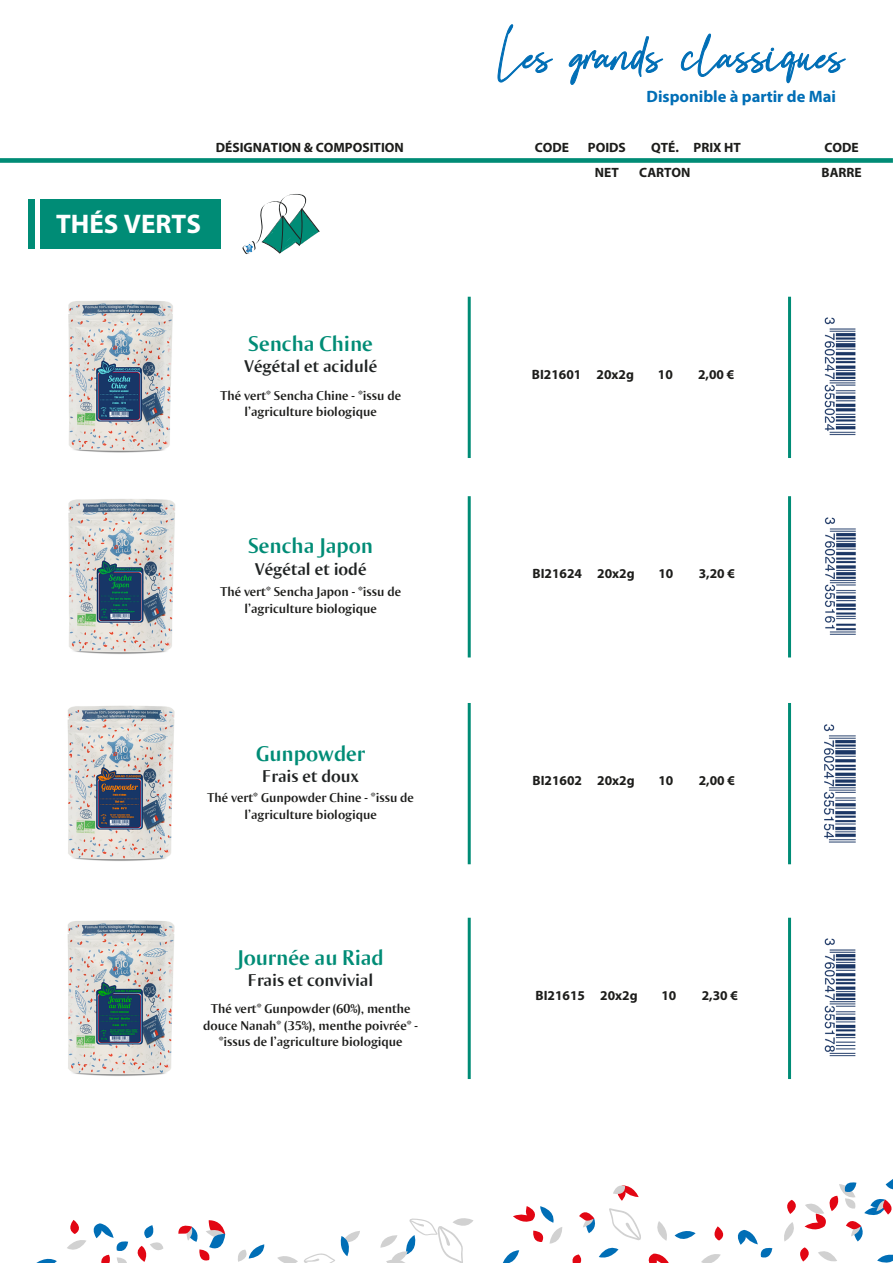
<style>
.page{position:relative;width:893px;height:1263px;background:#fff}
.page>*{position:absolute;margin:0;border:0;box-sizing:border-box;transform-origin:0 0}
.t1{font:73.5px "Astagina Signature";color:#006eb6}
.t2{font:700 27px "Myriad Pro";color:#fff}
.t3{font:700 22.5px "Ogirema";color:#008c76}
.t4{font:700 18px "Ogirema";color:#202323}
.t5{font:700 16.5px "Myriad Pro";color:#006eb6}
.t6{font:700 13.5px/16.2px "Ogirema";color:#1d1d1b;text-align:center}
.t7{font:700 13.5px/25.2px "Myriad Pro";color:#1d1d1b;text-align:center}
</style>
<div class="page">
<div style="left:0;top:158px;width:893px;height:5px;background:#008c76"></div>
<svg style="left:277px;top:1256px;width:21px;height:7px"></svg>
<svg style="left:238px;top:1244px;width:26px;height:18px"></svg>
<svg style="left:178px;top:1220px;width:47px;height:41px"></svg>
<svg style="left:877px;top:1254px;width:16px;height:9px"></svg>
<svg style="left:304px;top:1231px;width:56px;height:32px"></svg>
<svg style="left:784px;top:1179px;width:109px;height:62px"></svg>
<svg style="left:380px;top:1218px;width:93px;height:45px"></svg>
<svg style="left:503px;top:1185px;width:269px;height:78px"></svg>
<svg style="left:800px;top:1247px;width:37px;height:15px"></svg>
<svg style="left:36px;top:1258px;width:21px;height:5px"></svg>
<svg style="left:67px;top:1220px;width:96px;height:43px"></svg>
<img style="left:824px;top:517px;width:32px;height:118px">
<img style="left:824px;top:318px;width:32px;height:118px">
<img style="left:824px;top:724px;width:32px;height:119px">
<img style="left:824px;top:939px;width:32px;height:118px">
<hr style="left:468px;top:297px;width:3px;height:161px;background:#008c76">
<hr style="left:788px;top:297px;width:3px;height:161px;background:#008c76">
<hr style="left:468px;top:703px;width:3px;height:161px;background:#008c76">
<hr style="left:788px;top:703px;width:3px;height:161px;background:#008c76">
<hr style="left:468px;top:918px;width:3px;height:161px;background:#008c76">
<hr style="left:788px;top:918px;width:3px;height:161px;background:#008c76">
<hr style="left:468px;top:496px;width:3px;height:161px;background:#008c76">
<hr style="left:788px;top:496px;width:3px;height:161px;background:#008c76">
<div style="left:28px;top:199px;width:6px;height:50px;background:#008c76"></div>
<div style="left:40px;top:199px;width:181px;height:50px;background:#008c76"></div>
<svg style="left:242px;top:194px;width:78px;height:60px"></svg>
<img style="left:68px;top:300px;width:105px;height:153px">
<img style="left:68px;top:499px;width:107px;height:155px">
<img style="left:67px;top:705px;width:108px;height:156px">
<img style="left:67px;top:920px;width:108px;height:156px">
<svg style="left:498px;top:24px;width:55px;height:58px"></svg>
<svg style="left:569px;top:36px;width:94px;height:49px"></svg>
<svg style="left:681px;top:34px;width:165px;height:49px"></svg>
<h1 class="t1" style="left:498px;top:17px;width:348px">Les grands classiques</h1>
<p class="t5" style="left:647px;top:86px;width:191px">Disponible à partir de Mai</p>
<h2 class="t2" style="left:56px;top:206px;width:146px">THÉS VERTS</h2>
<p class="t7" style="left:216px;top:134px;width:190px">DÉSIGNATION &amp; COMPOSITION</p>
<p class="t7" style="left:535px;top:134px;width:36px">CODE</p>
<p class="t7" style="left:588px;top:134px;width:40px">POIDS<br>NET</p>
<p class="t7" style="left:639px;top:134px;width:53px">QTÉ.<br>CARTON</p>
<p class="t7" style="left:693px;top:134px;width:49px">PRIX HT</p>
<p class="t7" style="left:821px;top:134px;width:42px;text-align:left">CODE<br>BARRE</p>
<h3 class="t3" style="left:248px;top:330px;width:126px">Sencha Chine</h3>
<h3 class="t4" style="left:244px;top:355px;width:135px">Végétal et acidulé</h3>
<p class="t6" style="left:220px;top:387px;width:182px">Thé vert* Sencha Chine - *issu de l’agriculture biologique</p>
<p class="t7" style="left:532px;top:361px;width:104px">BI21601 20x2g</p>
<p class="t7" style="left:658px;top:361px;width:16px">10</p>
<p class="t7" style="left:698px;top:361px;width:38px">2,00 €</p>
<h3 class="t3" style="left:248px;top:532px;width:126px">Sencha Japon</h3>
<h3 class="t4" style="left:255px;top:557px;width:113px">Végétal et iodé</h3>
<p class="t6" style="left:220px;top:583px;width:183px">Thé vert* Sencha Japon - *issu de l’agriculture biologique</p>
<p class="t7" style="left:532px;top:560px;width:104px">BI21624 20x2g</p>
<p class="t7" style="left:658px;top:560px;width:16px">10</p>
<p class="t7" style="left:699px;top:560px;width:38px">3,20 €</p>
<h3 class="t3" style="left:256px;top:739px;width:111px">Gunpowder</h3>
<h3 class="t4" style="left:262px;top:765px;width:98px">Frais et doux</h3>
<p class="t6" style="left:207px;top:789px;width:208px">Thé vert* Gunpowder Chine - *issu de l’agriculture biologique</p>
<h3 class="t3" style="left:237px;top:943px;width:148px">Journée au Riad</h3>
<h3 class="t4" style="left:248px;top:969px;width:127px">Frais et convivial</h3>
<p class="t6" style="left:203px;top:1000px;width:216px">Thé vert* Gunpowder (60%), menthe douce Nanah* (35%), menthe poivrée* - *issus de l’agriculture biologique</p>
<p class="t7" style="left:532px;top:767px;width:104px">BI21602 20x2g</p>
<p class="t7" style="left:658px;top:767px;width:16px">10</p>
<p class="t7" style="left:699px;top:767px;width:38px">2,00 €</p>
<p class="t7" style="left:535px;top:982px;width:104px">BI21615 20x2g</p>
<p class="t7" style="left:661px;top:982px;width:16px">10</p>
<p class="t7" style="left:702px;top:982px;width:38px">2,30 €</p>
</div>
